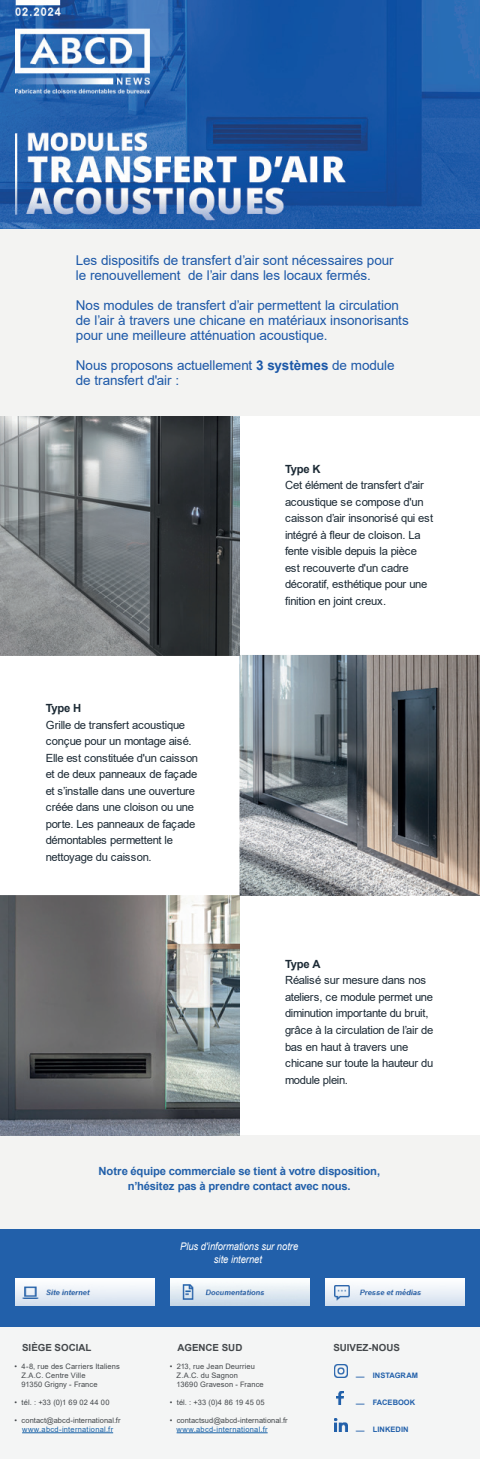
<style>
.page{position:relative;width:480px;height:1459px;background:#fff}
.page>*{position:absolute;margin:0;border:0;box-sizing:border-box;transform-origin:0 0}
.t1{font:13.5px/15px "Arial";letter-spacing:-.01em;color:#1c58a8}
.t2{font:11.25px/16.5px "Arial";letter-spacing:-.03em;color:#1c2a35}
.t3{font:700 11.25px/15px "Arial";letter-spacing:-.015em;color:#2260aa;text-align:center}
.t4{font:700 11.25px "Arial";letter-spacing:-.03em;color:#1c2a35}
.t5{font:italic 10.5px/12.6px "Arial";letter-spacing:-.005em;color:#fff;text-align:center;scale:.9 1}
.t6{font:700 9.75px "Arial";color:#44484b}
.t7{font:7.5px/9px "Arial";letter-spacing:.01em;color:#44484b}
.t8{font:7.5px "Arial";letter-spacing:.035em;color:#1a63a8}
.t9{font:700 7.5px "Arial";letter-spacing:.01em;color:#2260aa;scale:2 1}
.s1{font-weight:700}
</style>
<div class="page">
<div style="left:0;top:1327px;width:480px;height:132px;background:#f4f5f5"></div>
<svg style="left:334px;top:1418px;width:13px;height:13px"></svg>
<svg style="left:337px;top:1391px;width:7px;height:13px"></svg>
<svg style="left:334px;top:1364px;width:13px;height:13px"></svg>
<hr style="left:177px;top:1432px;width:91px;height:1px;background:#1a63a8">
<hr style="left:22px;top:1432px;width:91px;height:1px;background:#1a63a8">
<img style="left:0;top:1136px;width:480px;height:191px">
<img style="left:326px;top:1278px;width:139px;height:27px">
<img style="left:170px;top:1278px;width:140px;height:27px">
<img style="left:15px;top:1278px;width:139px;height:27px">
<img style="left:0;top:896px;width:240px;height:240px">
<img style="left:223px;top:655px;width:257px;height:247px">
<img style="left:0;top:416px;width:240px;height:240px">
<div style="left:0;top:228px;width:480px;height:188px;background:#f3f3f2"></div>
<img style="left:0;top:0;width:480px;height:228px">
<p class="t1" style="left:76px;top:252px;width:319px">Les dispositifs de transfert d’air sont nécessaires pour le renouvellement de l’air dans les locaux fermés.</p>
<p class="t1" style="left:76px;top:297px;width:334px">Nos modules de transfert d’air permettent la circulation de l’air à travers une chicane en matériaux insonorisants pour une meilleure atténuation acoustique.</p>
<p class="t1" style="left:76px;top:357px;width:320px">Nous proposons actuellement <span class="s1">3 systèmes</span> de module de transfert d'air :</p>
<p class="t4" style="left:46px;top:700px;width:37px">Type H</p>
<p class="t2" style="left:46px;top:716px;width:154px">Grille de transfert acoustique conçue pour un montage aisé.<br>Elle est constituée d'un caisson et de deux panneaux de façade et s’installe dans une ouverture créée dans une cloison ou une porte. Les panneaux de façade démontables permettent le nettoyage du caisson.</p>
<p class="t4" style="left:285px;top:461px;width:37px">Type K</p>
<p class="t2" style="left:285px;top:477px;width:150px">Cet élément de transfert d'air acoustique se compose d'un caisson d’air insonorisé qui est intégré à fleur de cloison. La fente visible depuis la pièce est recouverte d'un cadre décoratif, esthétique pour une finition en joint creux.</p>
<p class="t4" style="left:285px;top:956px;width:37px">Type A</p>
<p class="t2" style="left:285px;top:972px;width:150px">Réalisé sur mesure dans nos ateliers, ce module permet une diminution importante du bruit, grâce à la circulation de l’air de bas en haut à travers une chicane sur toute la hauteur du module plein.</p>
<p class="t3" style="left:98px;top:1163px;width:283px">Notre équipe commerciale se tient à votre disposition, n’hésitez pas à prendre contact avec nous.</p>
<p class="t6" style="left:22px;top:1340px;width:71px">SIÈGE SOCIAL</p>
<p class="t7" style="left:21px;top:1362px;width:100px;text-indent:-7px">• 4-8, rue des Carriers Italiens<br>Z.A.C. Centre Ville<br>91350 Grigny - France</p>
<p class="t7" style="left:15px;top:1398px;width:96px">• tél. : +33 (0)1 69 02 44 00</p>
<p class="t7" style="left:15px;top:1416px;width:108px">• contact@abcd-international.fr</p>
<p class="t8" style="left:22px;top:1424px;width:93px">www.abcd-international.fr</p>
<p class="t5" style="left:180px;top:1240px;width:133px">Plus d'informations sur notre site internet</p>
<p class="t6" style="left:177px;top:1340px;width:67px">AGENCE SUD</p>
<p class="t6" style="left:333px;top:1340px;width:68px">SUIVEZ-NOUS</p>
<p class="t7" style="left:177px;top:1362px;width:89px;text-indent:-7px">• 213, rue Jean Deurrieu<br>Z.A.C. du Sagnon<br>13690 Graveson - France</p>
<p class="t7" style="left:170px;top:1398px;width:96px">• tél. : +33 (0)4 86 19 45 05</p>
<p class="t7" style="left:170px;top:1416px;width:119px">• contactsud@abcd-international.fr</p>
<p class="t8" style="left:177px;top:1424px;width:93px">www.abcd-international.fr</p>
<p class="t9" style="left:356px;top:1369px;width:33px">_ INSTAGRAM</p>
<p class="t9" style="left:356px;top:1396px;width:31px">_ FACEBOOK</p>
<p class="t9" style="left:356px;top:1423px;width:28px">_ LINKEDIN</p>
</div>
